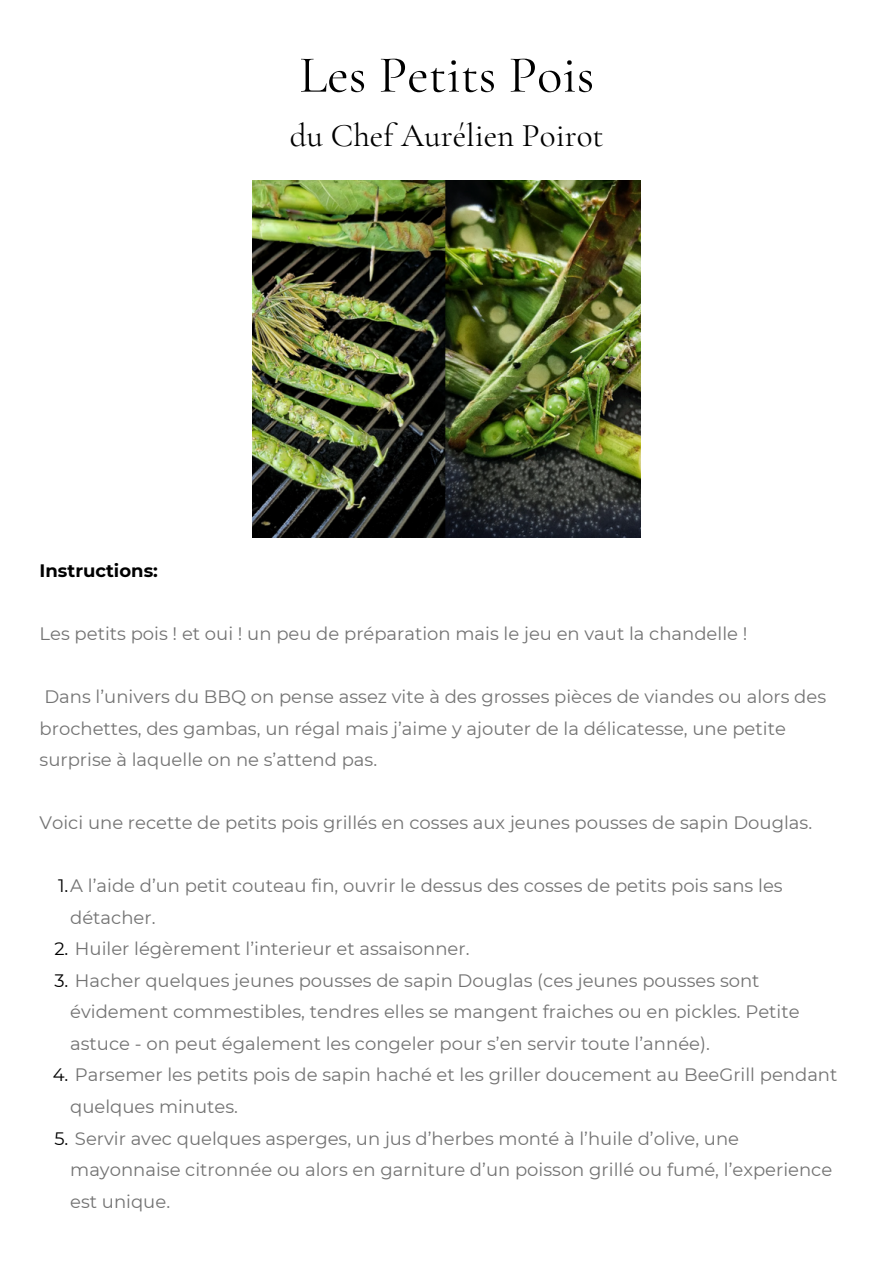
<style>
.page{position:relative;width:894px;height:1264px;background:#fff}
.page>*{position:absolute;margin:0;border:0;box-sizing:border-box;transform-origin:0 0}
.t1{font:52.5px "Cormorant Garamond";color:#000}
.t2{font:33px "Cormorant Garamond";color:#000}
.t3{font:18px/31.5px "Montserrat";color:#737373}
.t4{font:700 18px "Montserrat";color:#000}
.s1{color:#000}
</style>
<div class="page">
<img style="left:252px;top:180px;width:388px;height:357px">
<p class="t1" style="left:299px;top:43px;width:296px">Les Petits Pois</p>
<p class="t2" style="left:290px;top:115px;width:315px">du Chef Aurélien Poirot</p>
<h1 class="t4" style="left:40px;top:560px;width:120px">Instructions:</h1>
<p class="t3" style="left:40px;top:618px;width:709px">Les petits pois ! et oui ! un peu de préparation mais le jeu en vaut la chandelle !</p>
<h2 class="t3" style="left:40px;top:681px;width:787px">Dans l’univers du BBQ on pense assez vite à des grosses pièces de viandes ou alors des brochettes, des gambas, un régal mais j’aime y ajouter de la délicatesse, une petite surprise à laquelle on ne s’attend pas.</h2>
<p class="t3" style="left:40px;top:807px;width:773px">Voici une recette de petits pois grillés en cosses aux jeunes pousses de sapin Douglas.</p>
<p class="t3" style="left:70px;top:870px;width:713px;text-indent:-12px"><span class="s1">1.</span>A l’aide d’un petit couteau fin, ouvrir le dessus des cosses de petits pois sans les détacher.</p>
<p class="t3" style="left:54px;top:933px;width:416px"><span class="s1">2.</span> Huiler légèrement l’interieur et assaisonner.</p>
<p class="t3" style="left:70px;top:964px;width:730px;text-indent:-16px"><span class="s1">3.</span> Hacher quelques jeunes pousses de sapin Douglas (ces jeunes pousses sont évidement commestibles, tendres elles se mangent fraiches ou en pickles. Petite astuce - on peut également les congeler pour s’en servir toute l’année).</p>
<p class="t3" style="left:70px;top:1059px;width:768px;text-indent:-18px"><span class="s1">4.</span> Parsemer les petits pois de sapin haché et les griller doucement au BeeGrill pendant quelques minutes.</p>
<p class="t3" style="left:70px;top:1122px;width:763px;text-indent:-16px"><span class="s1">5.</span> Servir avec quelques asperges, un jus d’herbes monté à l’huile d’olive, une mayonnaise citronnée ou alors en garniture d’un poisson grillé ou fumé, l’experience est unique.</p>
</div>
